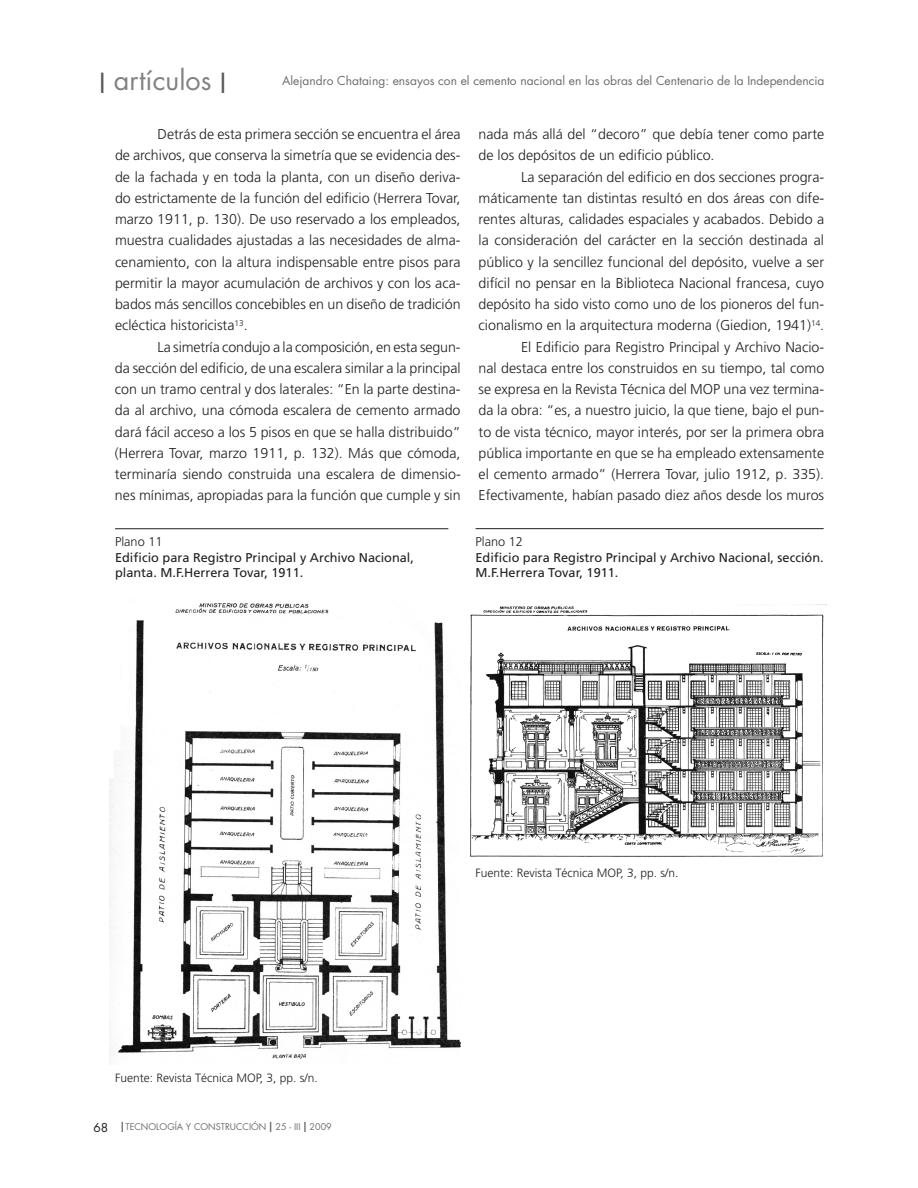
<style>
.page{position:relative;width:918px;height:1188px;background:#fff}
.page>*{position:absolute;margin:0;border:0;box-sizing:border-box;transform-origin:0 0}
.t1{font:27px "Futura";color:#808285}
.t2{font:300 14.25px/21.3px "Frutiger";color:#231f20;text-align:justify}
.t3{font:12.75px/15.8px "Frutiger";color:#231f20}
.t4{font:300 12.75px "Frutiger";color:#231f20}
.t5{font:12px "Futura";color:#6c6d70}
.t6{font:300 12px "Frutiger";color:#231f20}
.t7{font:9px "Futura";color:#6c6d70}
.s1{color:#57585a}
.s2{font-size:12px;color:#231f20}
.s3{font-size:13.5px;color:#57585a}
</style>
<div class="page">
<hr style="left:115px;top:528px;width:333px;height:1px;background:#231f20">
<hr style="left:476px;top:528px;width:348px;height:1px;background:#231f20">
<img style="left:110px;top:603px;width:350px;height:456px">
<img style="left:470px;top:604px;width:356px;height:253px">
<h1 class="t1" style="left:99px;top:62px;width:129px"><span class="s1">I</span> artículos <span class="s1">I</span></h1>
<p class="t2" style="left:115px;top:123px;width:347px;text-indent:43px">Detrás de esta primera sección se encuentra el área de archivos, que conserva la simetría que se evidencia des&shy;de la fachada y en toda la planta, con un diseño deriva&shy;do estrictamente de la función del edificio (Herrera Tovar, marzo 1911, p. 130). De uso reservado a los empleados, muestra cualidades ajustadas a las necesidades de alma&shy;cenamiento, con la altura indispensable entre pisos para permitir la mayor acumulación de archivos y con los aca&shy;bados más sencillos concebibles en un diseño de tradición ecléctica historicista<sup>13</sup>.</p>
<p class="t2" style="left:115px;top:336px;width:347px;text-indent:43px">La simetría condujo a la composición, en esta segun&shy;da sección del edificio, de una escalera similar a la principal con un tramo central y dos laterales: “En la parte destina&shy;da al archivo, una cómoda escalera de cemento armado dará fácil acceso a los 5 pisos en que se halla distribuido” (Herrera Tovar, marzo 1911, p. 132). Más que cómoda, terminaría siendo construida una escalera de dimensio&shy;nes mínimas, apropiadas para la función que cumple y sin</p>
<p class="t5" style="left:282px;top:73px;width:544px">Alejandro Chataing: ensayos con el cemento nacional en las obras del Centenario de la Independencia</p>
<p class="t2" style="left:479px;top:123px;width:347px">nada más allá del “decoro” que debía tener como parte de los depósitos de un edificio público.</p>
<p class="t2" style="left:479px;top:166px;width:347px;text-align:right">La separación del edificio en dos secciones progra&shy;máticamente tan distintas resultó en dos áreas con dife&shy;rentes alturas, calidades espaciales y acabados. Debido a la consideración del carácter en la sección destinada al público y la sencillez funcional del depósito, vuelve a ser difícil no pensar en la Biblioteca Nacional francesa, cuyo depósito ha sido visto como uno de los pioneros del fun&shy;cionalismo en la arquitectura moderna (Giedion, 1941)<sup>14</sup>.<br>El Edificio para Registro Principal y Archivo Nacio-<br>nal destaca entre los construidos en su tiempo, tal como se expresa en la Revista Técnica del MOP una vez termina&shy;da la obra: “es, a nuestro juicio, la que tiene, bajo el pun&shy;to de vista técnico, mayor interés, por ser la primera obra pública importante en que se ha empleado extensamente el cemento armado” (Herrera Tovar, julio 1912, p. 335).<br>Efectivamente, habían pasado diez años desde los muros</p>
<p class="t4" style="left:115px;top:534px;width:49px">Plano 11</p>
<p class="t3" style="left:115px;top:549px;width:300px">Edificio para Registro Principal y Archivo Nacional, planta. M.F.Herrera Tovar, 1911.</p>
<p class="t4" style="left:476px;top:534px;width:49px">Plano 12</p>
<p class="t3" style="left:476px;top:549px;width:350px">Edificio para Registro Principal y Archivo Nacional, sección.<br>M.F.Herrera Tovar, 1911.</p>
<p class="t6" style="left:115px;top:1071px;width:204px">Fuente: Revista Técnica MOP, 3, pp. s/n.</p>
<p class="t7" style="left:93px;top:1121px;width:240px"><span class="s2">68</span> <span class="s3">I</span> TECNOLOGÍA Y CONSTRUCCIÓN <span class="s3">I</span> 25 - III <span class="s3">I</span> 2009</p>
<p class="t6" style="left:476px;top:866px;width:204px">Fuente: Revista Técnica MOP, 3, pp. s/n.</p>
</div>
